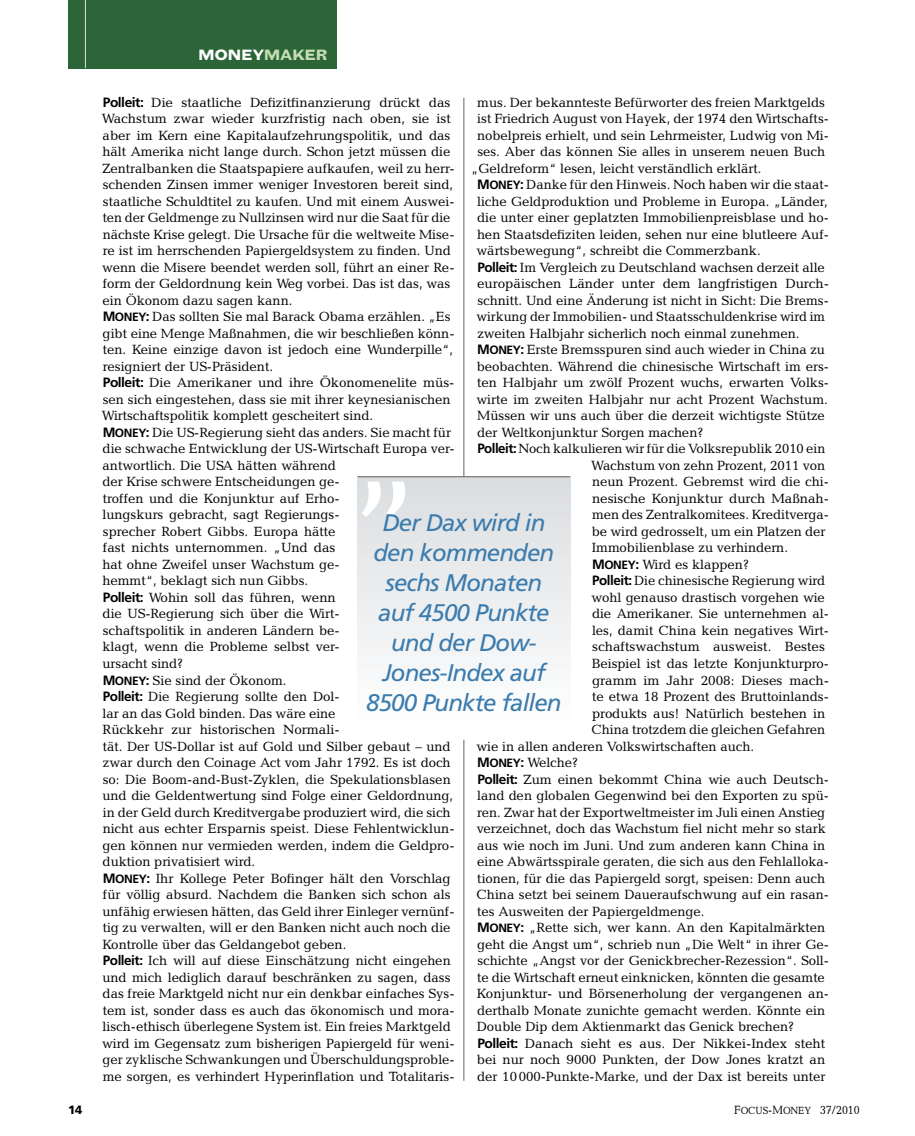
<style>
.page{position:relative;width:915px;height:1136px;background:#fff}
.page>*{position:absolute;margin:0;border:0;box-sizing:border-box;transform-origin:0 0}
.Titel_01{font:italic 24px/30px "Frutiger";letter-spacing:-.035em;color:#3b7cae;text-align:center}
.t1{font:700 expanded 15px "Grotesque";letter-spacing:-.03em;color:#fff}
.LT_Interview{font:13.5px/16.5px "Candida Focus Roman";color:#000}
.t2{font:12px "Candida Focus Roman";color:#000;scale:.9 1}
.t3{font:900 12px "Frutiger";color:#000}
.s1{color:#c5dcb2}
.s2{font-family:"Frutiger";font-weight:700}
.s3{font-family:"Frutiger";font-weight:700;font-size:12px}
.s4{font-size:10.5px}
</style>
<div class="page">
<div style="left:68px;top:0;width:268px;height:68px;background:#2b6538"></div>
<hr style="left:85px;top:0;width:1px;height:68px;background:#e1e1e1">
<div style="left:357px;top:476px;width:213px;height:251px;background:linear-gradient(to bottom,#dadde0,#fff)"></div>
<hr style="left:463px;top:98px;width:1px;height:378px;background:#636363">
<hr style="left:463px;top:739px;width:1px;height:341px;background:#636363">
<svg style="left:361px;top:481px;width:44px;height:36px"></svg>
<hr style="left:357px;top:476px;width:213px;height:1px;background:#636363">
<p class="t3" style="left:68px;top:1102px;width:16px">14</p>
<p class="t1" style="left:198px;top:46px;width:131px">MONEY<span class="s1">MAKER</span></p>
<p class="LT_Interview" style="left:102px;top:94px;width:354px"><span class="s2">Polleit:</span> Die staatliche Defizitfinanzierung drückt das Wachstum zwar wieder kurzfristig nach oben, sie ist aber im Kern eine Kapitalaufzehrungspolitik, und das hält Amerika nicht lange durch. Schon jetzt müssen die Zentralbanken die Staatspapiere aufkaufen, weil zu herr&shy;schenden Zinsen immer weniger Investoren bereit sind, staatliche Schuldtitel zu kaufen. Und mit einem Auswei&shy;ten der Geldmenge zu Nullzinsen wird nur die Saat für die nächste Krise gelegt. Die Ursache für die weltweite Mise&shy;re ist im herrschenden Papiergeldsystem zu finden. Und wenn die Misere beendet werden soll, führt an einer Re&shy;form der Geldordnung kein Weg vorbei. Das ist das, was ein Ökonom dazu sagen kann.</p>
<p class="LT_Interview" style="left:103px;top:308px;width:353px"><span class="s2">M</span><span class="s3">ONEY</span><span class="s2">:</span> Das sollten Sie mal Barack Obama erzählen. „Es gibt eine Menge Maßnahmen, die wir beschließen könn&shy;ten. Keine einzige davon ist jedoch eine Wunderpille“, resigniert der US-Präsident.</p>
<p class="LT_Interview" style="left:102px;top:374px;width:354px"><span class="s2">Polleit:</span> Die Amerikaner und ihre Ökonomenelite müs&shy;sen sich eingestehen, dass sie mit ihrer keynesianischen<br>Wirtschaftspolitik komplett gescheitert sind.</p>
<p class="LT_Interview" style="left:102px;top:424px;width:353px"><span class="s2">M</span><span class="s3">ONEY</span><span class="s2">:</span> Die US-Regierung sieht das anders. Sie macht für die schwache Entwicklung der US-Wirtschaft Europa ver&shy;antwortlich. Die USA hätten während<br>der Krise schwere Entscheidungen ge-<br>troffen und die Konjunktur auf Erho-<br>lungskurs gebracht, sagt Regierungs-<br>sprecher Robert Gibbs. Europa hätte<br>fast nichts unternommen. „Und das<br>hat ohne Zweifel unser Wachstum ge-<br>hemmt“, beklagt sich nun Gibbs.</p>
<p class="LT_Interview" style="left:102px;top:589px;width:239px"><span class="s2">Polleit:</span> Wohin soll das führen, wenn die US-Regierung sich über die Wirt&shy;schaftspolitik in anderen Ländern be&shy;klagt, wenn die Probleme selbst ver&shy;ursacht sind?</p>
<p class="LT_Interview" style="left:103px;top:671px;width:185px"><span class="s2">M</span><span class="s3">ONEY</span><span class="s2">:</span> Sie sind der Ökonom.</p>
<p class="LT_Interview" style="left:102px;top:688px;width:353px"><span class="s2">Polleit:</span> Die Regierung sollte den Dol-<br>lar an das Gold binden. Das wäre eine<br>Rückkehr zur historischen Normali-<br>tät. Der US-Dollar ist auf Gold und Silber gebaut – und zwar durch den Coinage Act vom Jahr 1792. Es ist doch so: Die Boom-and-Bust-Zyklen, die Spekulationsblasen und die Geldentwertung sind Folge einer Geldordnung, in der Geld durch Kreditvergabe produziert wird, die sich nicht aus echter Ersparnis speist. Diese Fehlentwicklun&shy;gen können nur vermieden werden, indem die Geldpro&shy;duktion privatisiert wird.</p>
<p class="LT_Interview" style="left:102px;top:869px;width:353px"><span class="s2">M</span><span class="s3">ONEY</span><span class="s2">:</span> Ihr Kollege Peter Bofinger hält den Vorschlag für völlig absurd. Nachdem die Banken sich schon als unfähig erwiesen hätten, das Geld ihrer Einleger vernünf&shy;tig zu verwalten, will er den Banken nicht auch noch die Kontrolle über das Geldangebot geben.</p>
<p class="LT_Interview" style="left:102px;top:952px;width:354px"><span class="s2">Polleit:</span> Ich will auf diese Einschätzung nicht eingehen und mich lediglich darauf beschränken zu sagen, dass das freie Marktgeld nicht nur ein denkbar einfaches Sys&shy;tem ist, sonder dass es auch das ökonomisch und mora&shy;lisch-ethisch überlegene System ist. Ein freies Marktgeld wird im Gegensatz zum bisherigen Papiergeld für weni&shy;ger zyklische Schwankungen und Überschuldungsproble&shy;me sorgen, es verhindert Hyperinflation und Totalitaris-</p>
<p class="LT_Interview" style="left:477px;top:94px;width:349px">mus. Der bekannteste Befürworter des freien Marktgelds</p>
<p class="LT_Interview" style="left:477px;top:110px;width:353px">ist Friedrich August von Hayek, der 1974 den Wirtschafts-</p>
<p class="LT_Interview" style="left:477px;top:127px;width:353px">nobelpreis erhielt, und sein Lehrmeister, Ludwig von Mi-</p>
<p class="LT_Interview" style="left:477px;top:143px;width:349px">ses. Aber das können Sie alles in unserem neuen Buch</p>
<p class="LT_Interview" style="left:471px;top:160px;width:292px">„Geldreform“ lesen, leicht verständlich erklärt.</p>
<p class="LT_Interview" style="left:476px;top:176px;width:354px;text-align:justify"><span class="s2">M</span><span class="s3">ONEY</span><span class="s2">:</span> Danke für den Hinweis. Noch haben wir die staat&shy;liche Geldproduktion und Probleme in Europa. „Länder, die unter einer geplatzten Immobilienpreisblase und ho&shy;hen Staatsdefiziten leiden, sehen nur eine blutleere Auf&shy;wärtsbewegung“, schreibt die Commerzbank.</p>
<p class="LT_Interview" style="left:476px;top:259px;width:354px"><span class="s2">Polleit:</span> Im Vergleich zu Deutschland wachsen derzeit alle europäischen Länder unter dem langfristigen Durch&shy;schnitt. Und eine Änderung ist nicht in Sicht: Die Brems&shy;wirkung der Immobilien- und Staatsschuldenkrise wird im zweiten Halbjahr sicherlich noch einmal zunehmen.</p>
<p class="LT_Interview" style="left:476px;top:341px;width:354px"><span class="s2">M</span><span class="s3">ONEY</span><span class="s2">:</span> Erste Bremsspuren sind auch wieder in China zu beobachten. Während die chinesische Wirtschaft im ers&shy;ten Halbjahr um zwölf Prozent wuchs, erwarten Volks&shy;wirte im zweiten Halbjahr nur acht Prozent Wachstum.<br>Müssen wir uns auch über die derzeit wichtigste Stütze der Weltkonjunktur Sorgen machen?</p>
<p class="LT_Interview" style="left:591px;top:440px;width:239px;text-indent:-114px"><span class="s2">Polleit:</span> Noch kalkulieren wir für die Volksrepublik 2010 ein Wachstum von zehn Prozent, 2011 von neun Prozent. Gebremst wird die chi&shy;nesische Konjunktur durch Maßnah&shy;men des Zentralkomitees. Kreditverga&shy;be wird gedrosselt, um ein Platzen der Immobilienblase zu verhindern.</p>
<p class="LT_Interview" style="left:592px;top:556px;width:158px"><span class="s2">M</span><span class="s3">ONEY</span><span class="s2">:</span> Wird es klappen?</p>
<p class="LT_Interview" style="left:592px;top:572px;width:234px"><span class="s2">Polleit:</span> Die chinesische Regierung wird</p>
<p class="LT_Interview" style="left:591px;top:589px;width:235px">wohl genauso drastisch vorgehen wie</p>
<p class="LT_Interview" style="left:592px;top:605px;width:238px">die Amerikaner. Sie unternehmen al-</p>
<p class="LT_Interview" style="left:591px;top:622px;width:238px">les, damit China kein negatives Wirt-</p>
<p class="LT_Interview" style="left:592px;top:638px;width:234px">schaftswachstum ausweist. Bestes</p>
<p class="LT_Interview" style="left:591px;top:655px;width:238px">Beispiel ist das letzte Konjunkturpro-</p>
<p class="LT_Interview" style="left:592px;top:671px;width:238px">gramm im Jahr 2008: Dieses mach-</p>
<p class="LT_Interview" style="left:592px;top:688px;width:238px">te etwa 18 Prozent des Bruttoinlands-</p>
<p class="LT_Interview" style="left:592px;top:704px;width:235px">produkts aus! Natürlich bestehen in</p>
<p class="LT_Interview" style="left:591px;top:721px;width:235px">China trotzdem die gleichen Gefahren</p>
<p class="LT_Interview" style="left:476px;top:737px;width:279px">wie in allen anderen Volkswirtschaften auch.</p>
<p class="LT_Interview" style="left:477px;top:754px;width:102px"><span class="s2">M</span><span class="s3">ONEY</span><span class="s2">:</span> Welche?</p>
<p class="LT_Interview" style="left:476px;top:770px;width:354px"><span class="s2">Polleit:</span> Zum einen bekommt China wie auch Deutsch&shy;land den globalen Gegenwind bei den Exporten zu spü&shy;ren. Zwar hat der Exportweltmeister im Juli einen Anstieg verzeichnet, doch das Wachstum fiel nicht mehr so stark aus wie noch im Juni. Und zum anderen kann China in eine Abwärtsspirale geraten, die sich aus den Fehlalloka&shy;tionen, für die das Papiergeld sorgt, speisen: Denn auch China setzt bei seinem Daueraufschwung auf ein rasan&shy;tes Ausweiten der Papiergeldmenge.</p>
<p class="LT_Interview" style="left:476px;top:919px;width:353px"><span class="s2">M</span><span class="s3">ONEY</span><span class="s2">:</span> „Rette sich, wer kann. An den Kapitalmärkten geht die Angst um“, schrieb nun „Die Welt“ in ihrer Ge&shy;schichte „Angst vor der Genickbrecher-Rezession“. Soll&shy;te die Wirtschaft erneut einknicken, könnten die gesamte Konjunktur- und Börsenerholung der vergangenen an&shy;derthalb Monate zunichte gemacht werden. Könnte ein Double Dip dem Aktienmarkt das Genick brechen?</p>
<p class="LT_Interview" style="left:477px;top:1034px;width:350px;text-align:justify"><span class="s2">Polleit:</span> Danach sieht es aus. Der Nikkei-Index steht bei nur noch 9000 Punkten, der Dow Jones kratzt an der 10000-Punkte-Marke, und der Dax ist bereits unter</p>
<p class="Titel_01" style="left:366px;top:507px;width:197px">Der Dax wird in den kommenden sechs Monaten auf 4500 Punkte und der Dow-<br>Jones-Index auf<br>8500 Punkte fallen</p>
<p class="t2" style="left:734px;top:1102px;width:141px">F<span class="s4">OCUS</span>-M<span class="s4">ONEY</span> 37/2010</p>
</div>
